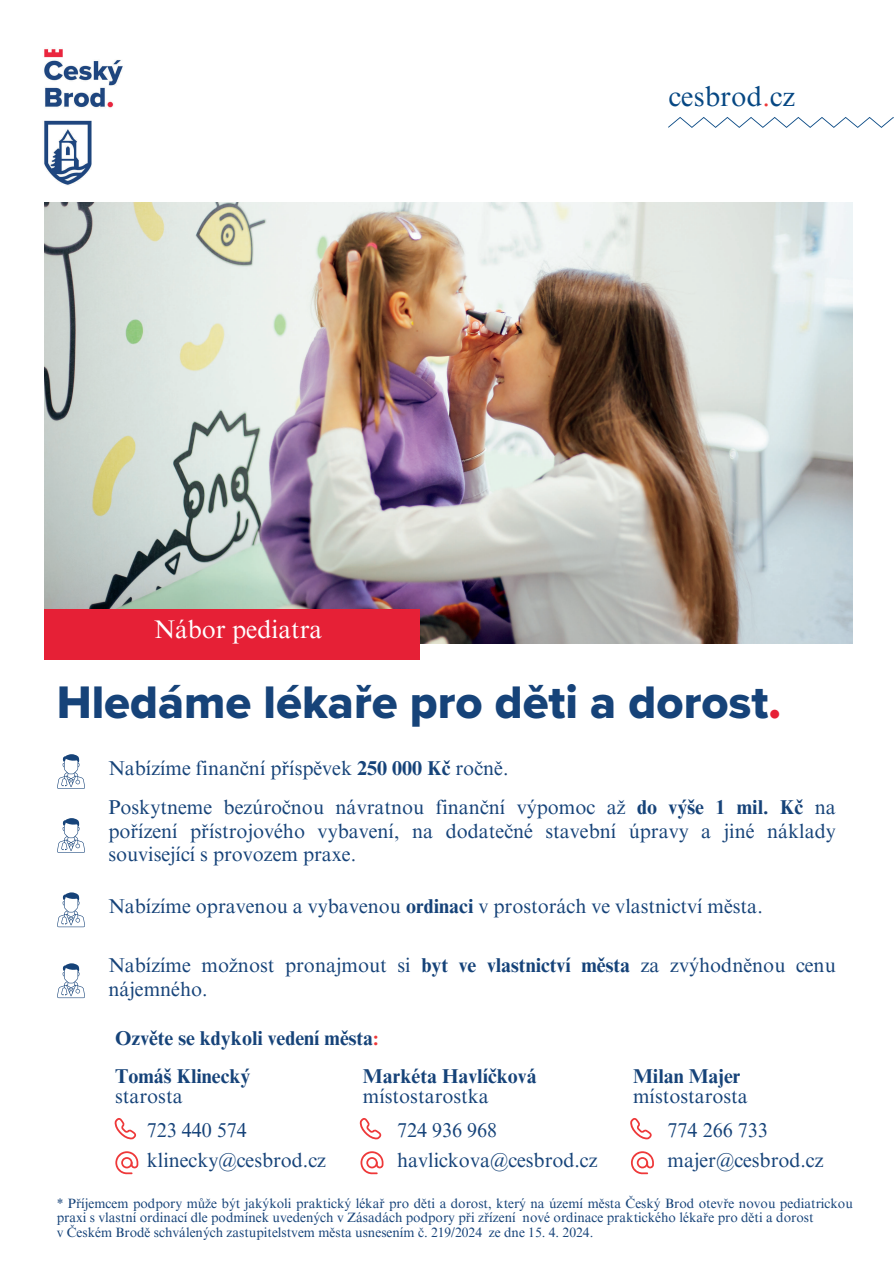
<style>
.page{position:relative;width:894px;height:1264px;background:#fff}
.page>*{position:absolute;margin:0;border:0;box-sizing:border-box;transform-origin:0 0}
.t1{font:47.25px "Proxima Nova Extrabld";color:#164379}
.t2{font:28.05px "Times NRMT Pro";letter-spacing:.005em;color:#064783}
.t3{font:25.5px "Times NRMT Pro";color:#fff}
.t4{font:20.1px/23.7px "Times NRMT Pro";color:#164379;text-align:justify}
.t5{font:19.95px/30px "Times NRMT Pro";color:#164379}
.t6{font:700 19.95px/19.6px "Times NRMT Pro";color:#164379}
.t7{font:13.5px/14.5px "Times NRMT Pro";color:#164379}
.s1{color:#ee3839}
.s2{color:#e62036}
.s3{font-weight:700}
.s4{font-weight:400}
</style>
<div class="page">
<svg style="left:115px;top:1151px;width:23px;height:23px"></svg>
<svg style="left:115px;top:1118px;width:21px;height:21px"></svg>
<img style="left:44px;top:49px;width:79px;height:137px">
<svg style="left:668px;top:117px;width:225px;height:11px"></svg>
<svg style="left:57px;top:754px;width:28px;height:35px"></svg>
<svg style="left:360px;top:1151px;width:23px;height:23px"></svg>
<svg style="left:359px;top:1118px;width:22px;height:21px"></svg>
<svg style="left:631px;top:1151px;width:22px;height:23px"></svg>
<svg style="left:630px;top:1118px;width:21px;height:21px"></svg>
<img style="left:44px;top:202px;width:808px;height:441px">
<div style="left:44px;top:609px;width:375px;height:50px;background:#e62036"></div>
<svg style="left:57px;top:892px;width:28px;height:35px"></svg>
<svg style="left:57px;top:818px;width:28px;height:34px"></svg>
<svg style="left:57px;top:963px;width:28px;height:35px"></svg>
<p class="t3" style="left:154px;top:620px;width:170px">Nábor pediatra</p>
<p class="t2" style="left:668px;top:86px;width:128px">cesbrod<span class="s1">.</span>cz</p>
<h1 class="t1" style="left:57px;top:675px;width:726px">Hledáme lékaře pro děti a dorost<span class="s2">.</span></h1>
<h4 class="t4" style="left:108px;top:758px;width:401px">Nabízíme finanční příspěvek <span class="s3">250 000 Kč</span> ročně.</h4>
<p class="t4" style="left:108px;top:797px;width:728px">Poskytneme bezúročnou návratnou finanční výpomoc až <span class="s3">do výše 1 mil. Kč</span> na pořízení přístrojového vybavení, na dodatečné stavební úpravy a jiné náklady související s provozem praxe.</p>
<h4 class="t4" style="left:108px;top:896px;width:655px">Nabízíme opravenou a vybavenou <span class="s3">ordinaci</span> v prostorách ve vlastnictví města.</h4>
<h4 class="t4" style="left:108px;top:955px;width:728px">Nabízíme možnost pronajmout si <span class="s3">byt ve vlastnictví města</span> za zvýhodněnou cenu nájemného.</h4>
<h2 class="t6" style="left:115px;top:1030px;width:265px">Ozvěte se kdykoli vedení města<span class="s1">:</span></h2>
<h4 class="t6" style="left:115px;top:1068px;width:137px">Tomáš Klinecký <span class="s4">starosta</span></h4>
<p class="t6" style="left:363px;top:1068px;width:175px">Markéta Havlíčková <span class="s4">místostarostka</span></p>
<h4 class="t5" style="left:147px;top:1117px;width:180px">723 440 574 klinecky@cesbrod.cz</h4>
<h3 class="t5" style="left:397px;top:1117px;width:202px">724 936 968 havlickova@cesbrod.cz</h3>
<h4 class="t5" style="left:667px;top:1117px;width:157px">774 266 733 majer@cesbrod.cz</h4>
<h2 class="t5" style="left:633px;top:1068px;width:116px;line-height:19.6px"><span class="s3">Milan Majer </span>místostarosta</h2>
<h4 class="t7" style="left:57px;top:1197px;width:797px">* Příjemcem podpory může být jakýkoli praktický lékař pro děti a dorost, který na území města Český Brod otevře novou pediatrickou praxi s vlastní ordinací dle podmínek uvedených v Zásadách podpory při zřízení nové ordinace praktického lékaře pro děti a dorost</h4>
<h4 class="t7" style="left:57px;top:1226px;width:538px">v Českém Brodě schválených zastupitelstvem města usnesením č. 219/2024 ze dne 15. 4. 2024.</h4>
</div>
